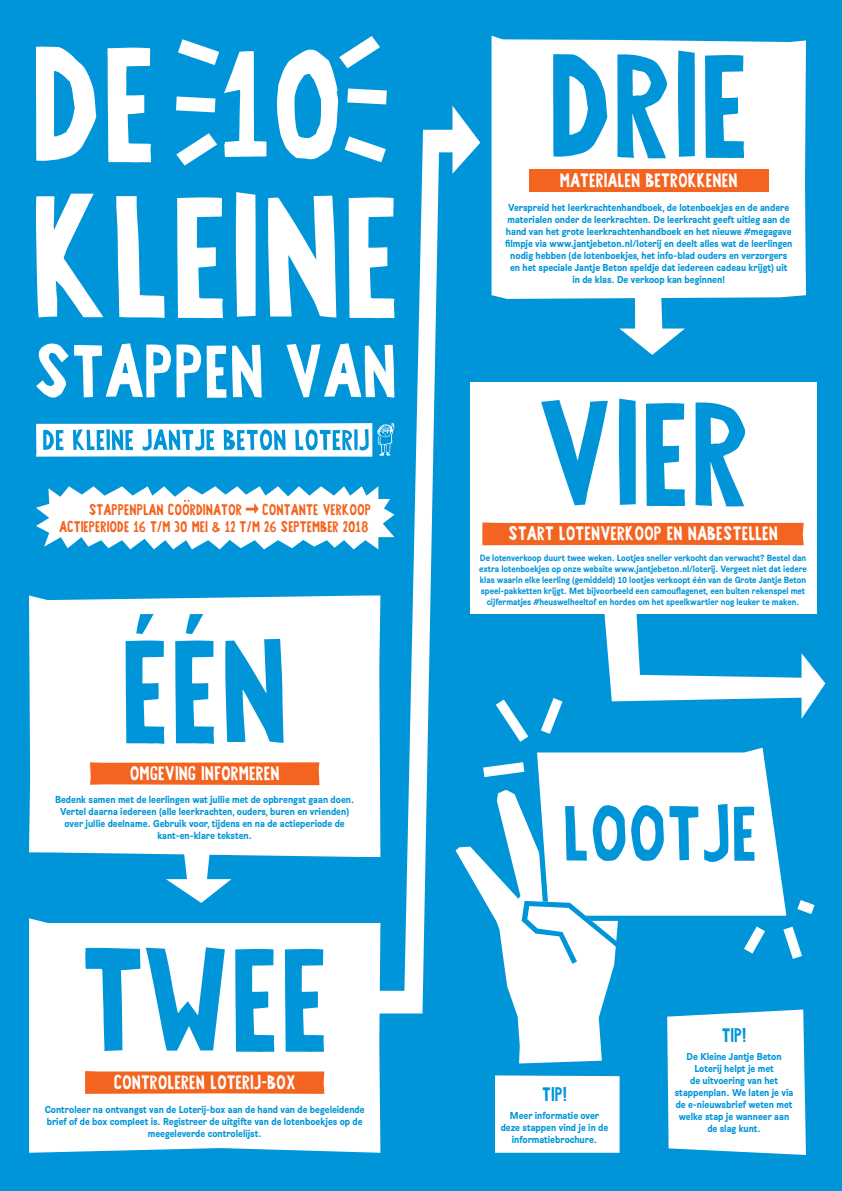
<style>
.page{position:relative;width:842px;height:1191px;background:#0095d9}
.page>*{position:absolute;margin:0;border:0;box-sizing:border-box;transform-origin:0 0}
.t1{font:150px "Jantje Beton Sans TT Regular";color:#0095d9}
.t2{font:20px "Jantje Beton Sans TT Regular";color:#fff}
.t3{font:20px "Jantje Beton Sans TT Regular";color:#0095d9}
.t4{font:15.8px "Jantje Beton Sans TT Regular";color:#f36421}
.t5{font:700 10px/12px "Brezel Grotesk";color:#0095d9;text-align:center}
.t6{font:700 9px/10.8px "Brezel Grotesk";color:#0095d9;text-align:center}
</style>
<div class="page">
<svg style="left:36px;top:423px;width:320px;height:33px"></svg>
<svg style="left:36px;top:343px;width:320px;height:55px"></svg>
<svg style="left:36px;top:192px;width:320px;height:126px"></svg>
<svg style="left:36px;top:47px;width:115px;height:115px"></svg>
<svg style="left:176px;top:36px;width:211px;height:130px"></svg>
<div style="left:29px;top:595px;width:327px;height:262px;background:#fff"></div>
<svg style="left:604px;top:585px;width:221px;height:134px"></svg>
<div style="left:29px;top:918px;width:351px;height:234px;background:#fff"></div>
<div style="left:470px;top:383px;width:346px;height:231px;background:#fff"></div>
<div style="left:491px;top:36px;width:315px;height:263px;background:#fff"></div>
<svg style="left:166px;top:846px;width:65px;height:57px"></svg>
<svg style="left:619px;top:292px;width:66px;height:63px"></svg>
<svg style="left:90px;top:762px;width:229px;height:23px;background:#f36929"></svg>
<div style="left:85px;top:1071px;width:239px;height:22px;background:#f36421"></div>
<div style="left:482px;top:522px;width:322px;height:23px;background:#f36421"></div>
<div style="left:529px;top:169px;width:239px;height:23px;background:#f36421"></div>
<svg style="left:356px;top:106px;width:124px;height:907px"></svg>
<svg style="left:36px;top:486px;width:358px;height:63px"></svg>
<svg style="left:667px;top:1009px;width:139px;height:146px;background:#eef7fc"></svg>
<div style="left:495px;top:1075px;width:125px;height:77px;background:#fff"></div>
<svg style="left:455px;top:773px;width:163px;height:290px"></svg>
<svg style="left:529px;top:748px;width:254px;height:176px;background:#d8eff9"></svg>
<svg style="left:513px;top:901px;width:103px;height:66px;background:#d4edf8"></svg>
<svg style="left:473px;top:687px;width:97px;height:96px"></svg>
<svg style="left:735px;top:892px;width:80px;height:67px"></svg>
<svg style="left:565px;top:803px;width:189px;height:59px"></svg>
<p class="t4" style="left:89px;top:501px;width:155px">STAPPENPLAN COORDINATOR</p>
<p class="t4" style="left:262px;top:501px;width:110px">CONTANTE VERKOOP</p>
<p class="t4" style="left:59px;top:518px;width:311px">ACTIEPERIODE 16 T/M 30 MEI &amp; 12 T/M 26 SEPTEMBER 2018</p>
<p class="t1" style="left:120px;top:610px;width:170px">ÉÉN</p>
<p class="t2" style="left:130px;top:762px;width:151px">OMGEVING INFORMEREN</p>
<p class="t5" style="left:55px;top:793px;width:301px">Bedenk samen met de leerlingen wat jullie met de opbrengst gaan doen.<br>Vertel daarna iedereen (alle leerkrachten, ouders, buren en vrienden) over jullie deelname. Gebruik voor, tijdens en na de actieperiode de kant-en-klare teksten.</p>
<p class="t1" style="left:80px;top:918px;width:251px">TWEE</p>
<p class="t2" style="left:114px;top:1071px;width:183px">CONTROLEREN LOTERIJ-BOX</p>
<p class="t5" style="left:45px;top:1103px;width:321px">Controleer na ontvangst van de Loterij-box aan de hand van de begeleidende brief of de box compleet is. Registreer de uitgifte van de lotenboekjes op de meegeleverde controlelijst.</p>
<p class="t1" style="left:548px;top:24px;width:203px">DRIE</p>
<p class="t2" style="left:560px;top:169px;width:179px">MATERIALEN BETROKKENEN</p>
<p class="t5" style="left:505px;top:201px;width:289px">Verspreid het leerkrachtenhandboek, de lotenboekjes en de andere materialen onder de leerkrachten. De leerkracht geeft uitleg aan de hand van het grote leerkrachtenhandboek en het nieuwe #megagave filmpje via www.jantjebeton.nl/loterij en deelt alles wat de leerlingen nodig hebben (de lotenboekjes, het info-blad ouders en verzorgers en het speciale Jantje Beton speldje dat iedereen cadeau krijgt) uit in de klas. De verkoop kan beginnen!</p>
<p class="t1" style="left:535px;top:372px;width:217px">VIER</p>
<p class="t2" style="left:508px;top:522px;width:272px">START LOTENVERKOOP EN NABESTELLEN</p>
<p class="t6" style="left:479px;top:553px;width:329px">De lotenverkoop duurt twee weken. Lootjes sneller verkocht dan verwacht? Bestel dan extra lotenboekjes op onze website www.jantjebeton.nl/loterij. Vergeet niet dat iedere klas waarin elke leerling (gemiddeld) 10 lootjes verkoopt één van de Grote Jantje Beton speel-pakketten krijgt. Met bijvoorbeeld een camouflagenet, een buiten rekenspel met cijfermatjes #heuswelheeltof en hordes om het speelkwartier nog leuker te maken.</p>
<p class="t3" style="left:542px;top:1083px;width:26px">TIP!</p>
<p class="t5" style="left:501px;top:1109px;width:109px">Meer informatie over deze stappen vind je in de informatiebrochure.</p>
<p class="t3" style="left:722px;top:1024px;width:26px">TIP!</p>
<p class="t5" style="left:675px;top:1050px;width:120px">De Kleine Jantje Beton<br>Loterij helpt je met<br>de uitvoering van het stappenplan. We laten je via de e-nieuwsbrief weten met welke stap je wanneer aan de slag kunt.</p>
</div>
